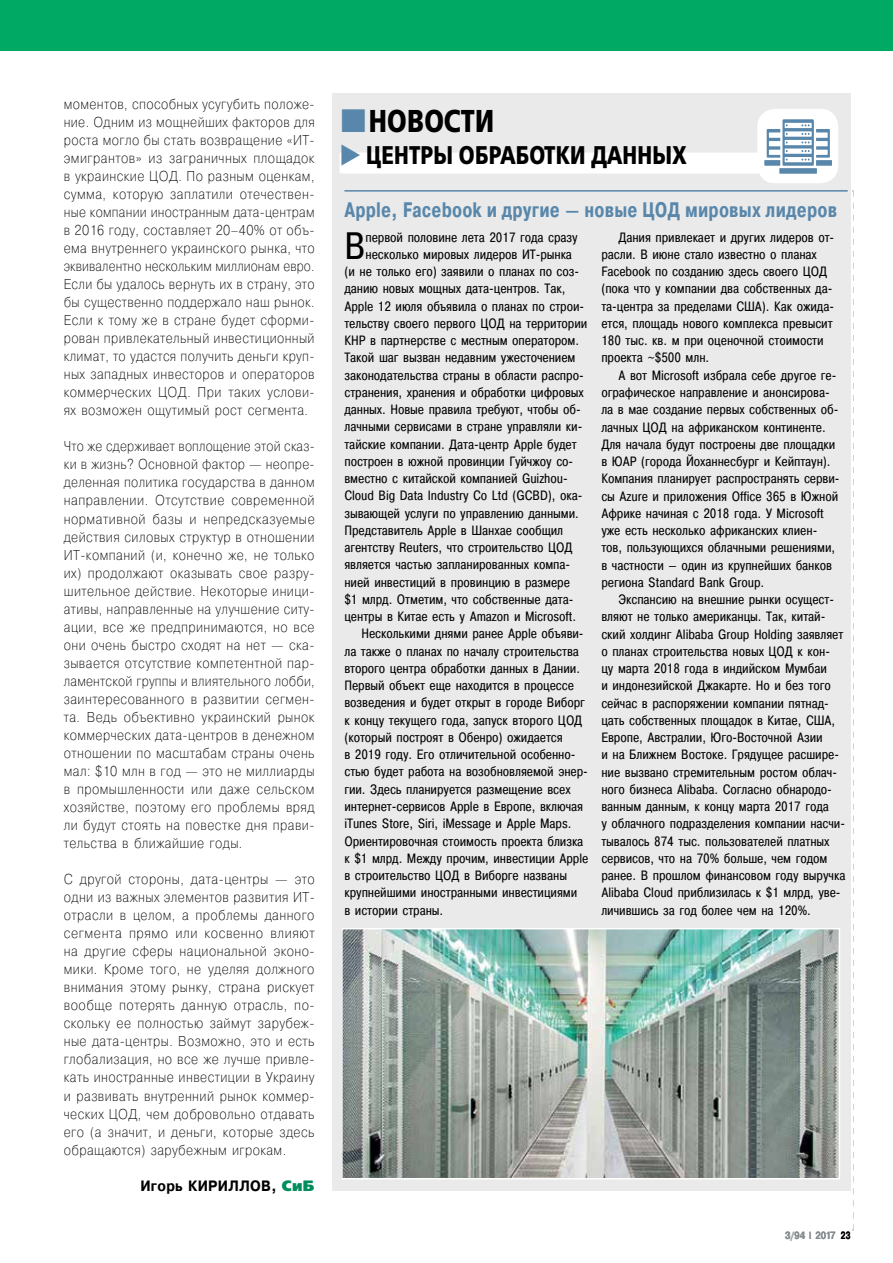
<style>
.page{position:relative;width:893px;height:1263px;background:#fff}
.page>*{position:absolute;margin:0;border:0;box-sizing:border-box;transform-origin:0 0}
.t1{font:38.1px "Pragmatica Cond";color:#000}
.t2{font:700 31.5px "Free Set";letter-spacing:.01em;color:#000;scale:.8 1}
.t3{font:700 25.5px "Free Set";letter-spacing:.01em;color:#000;scale:.8 1}
.t4{font:700 21px "Pragmatica Cond";letter-spacing:.01em;color:#5887ab;scale:.9 1}
.t5{font:700 15px "Pragmatica";color:#000;scale:.9 1}
.t6{font:800 15px "Free Set";color:#008d5c}
.t7{font:200 14.25px/18px "Pragmatica";letter-spacing:.035em;color:#000;text-align:justify;scale:.89 1}
.t8{font:200 14.25px/18px "Pragmatica";letter-spacing:.035em;color:#000;text-align:justify;scale:.87 1}
.t9{font:13.5px/17.2px "Pragmatica Cond";letter-spacing:-.005em;color:#000}
.t10{font:700 10.5px "Pragmatica";color:#868c8f;scale:.8 1}
.s1{font-family:"Pragmatica";font-weight:700;color:#000}
.s2{color:#5887ab}
.s3{font-weight:300}
.s4{color:#000}
</style>
<div class="page">
<div style="left:0;top:0;width:893px;height:51px;background:#00a964"></div>
<div style="left:332px;top:94px;width:518px;height:1097px;background:#eaeaea"></div>
<div style="left:340px;top:153px;width:443px;height:21px;background:#fff"></div>
<div style="left:757px;top:109px;width:81px;height:74px;background:#fff;border-radius:18px"></div>
<svg style="left:764px;top:119px;width:68px;height:55px"></svg>
<hr style="left:344px;top:190px;width:504px;height:2px;background:#5887ab">
<svg style="left:853px;top:190px;width:1px;height:1041px"></svg>
<img style="left:344px;top:931px;width:493px;height:245px">
<div style="left:341px;top:928px;width:499px;height:251px;border:2px solid #fff"></div>
<p class="t7" style="left:64px;top:95px;width:284px">моментов, способных усугубить положе&shy;ние. Одним из мощнейших факторов для роста могло бы стать возвращение «ИТ&shy;эмигрантов» из заграничных площадок в украинские ЦОД. По разным оценкам, сумма, которую заплатили отечествен&shy;ные компании иностранным дата-центрам в 2016 году, составляет 20–40% от объ&shy;ема внутреннего украинского рынка, что эквивалентно нескольким миллионам евро.<br>Если бы удалось вернуть их в страну, это бы существенно поддержало наш рынок.<br>Если к тому же в стране будет сформи&shy;рован привлекательный инвестиционный климат, то удастся получить деньги круп&shy;ных западных инвесторов и операторов коммерческих ЦОД. При таких услови&shy;ях возможен ощутимый рост сегмента.</p>
<p class="t8" style="left:64px;top:437px;width:290px">Что же сдерживает воплощение этой сказ&shy;ки в жизнь? Основной фактор — неопре&shy;деленная политика государства в данном направлении. Отсутствие современной нормативной базы и непредсказуемые действия силовых структур в отношении ИТ-компаний (и, конечно же, не только их) продолжают оказывать свое разру&shy;шительное действие. Некоторые иници&shy;ативы, направленные на улучшение ситу&shy;ации, все же предпринимаются, но все они очень быстро сходят на нет — ска&shy;зывается отсутствие компетентной пар&shy;ламентской группы и влиятельного лобби, заинтересованного в развитии сегмен&shy;та. Ведь объективно украинский рынок коммерческих дата-центров в денежном отношении по масштабам страны очень мал: $10 млн в год — это не миллиарды в промышленности или даже сельском хозяйстве, поэтому его проблемы вряд ли будут стоять на повестке дня прави&shy;тельства в ближайшие годы.</p>
<p class="t7" style="left:64px;top:870px;width:284px">С другой стороны, дата-центры — это одни из важных элементов развития ИТ&shy;отрасли в целом, а проблемы данного сегмента прямо или косвенно влияют на другие сферы национальной эконо&shy;мики. Кроме того, не уделяя должного внимания этому рынку, страна рискует вообще потерять данную отрасль, по&shy;скольку ее полностью займут зарубеж&shy;ные дата-центры. Возможно, это и есть глобализация, но все же лучше привле&shy;кать иностранные инвестиции в Украину и развивать внутренний рынок коммер&shy;ческих ЦОД, чем добровольно отдавать его (а значит, и деньги, которые здесь обращаются) зарубежным игрокам.</p>
<p class="t5" style="left:140px;top:1176px;width:77px">Игорь КИРИЛЛОВ</p>
<p class="t6" style="left:271px;top:1176px;width:45px"><span class="s1">,</span> СиБ</p>
<h2 class="t2" style="left:369px;top:102px;width:158px">новости</h2>
<h3 class="t3" style="left:340px;top:140px;width:432px"><span class="s2">◆</span> Центры обработки данных</h3>
<h3 class="t4" style="left:344px;top:197px;width:549px">Apple, Facebook и другие — новые ЦОД мировых лидеров</h3>
<h1 class="t1" style="left:344px;top:222px;width:23px">В</h1>
<p class="t9" style="left:366px;top:228px;width:214px">первой половине лета 2017 года сразу</p>
<p class="t9" style="left:366px;top:245px;width:208px">несколько мировых лидеров ИТ-рынка</p>
<p class="t9" style="left:344px;top:263px;width:236px">(и не только его) заявили о планах по соз-</p>
<p class="t9" style="left:344px;top:280px;width:222px">данию новых мощных дата-центров. Так,</p>
<p class="t9" style="left:344px;top:297px;width:241px">Apple 12 июля объявила о планах по строи-</p>
<p class="t9" style="left:344px;top:314px;width:244px">тельству своего первого ЦОД на территории</p>
<p class="t9" style="left:344px;top:332px;width:236px">КНР в партнерстве с местным оператором.</p>
<p class="t9" style="left:344px;top:349px;width:233px">Такой шаг вызван недавним ужесточением</p>
<p class="t9" style="left:344px;top:366px;width:241px">законодательства страны в области распро-</p>
<p class="t9" style="left:344px;top:383px;width:241px">странения, хранения и обработки цифровых</p>
<p class="t9" style="left:344px;top:401px;width:238px">данных. Новые правила требуют, чтобы об-</p>
<p class="t9" style="left:344px;top:418px;width:239px">лачными сервисами в стране управляли ки-</p>
<p class="t9" style="left:344px;top:435px;width:234px">тайские компании. Дата-центр Apple будет</p>
<p class="t9" style="left:344px;top:453px;width:230px">построен в южной провинции Гуйчжоу со-</p>
<p class="t9" style="left:344px;top:470px;width:225px">вместно с китайской компанией Guizhou-</p>
<p class="t9" style="left:344px;top:487px;width:240px">Cloud Big Data Industry Co Ltd (GCBD), ока-</p>
<p class="t9" style="left:344px;top:504px;width:236px">зывающей услуги по управлению данными.</p>
<p class="t9" style="left:344px;top:522px;width:220px">Представитель Apple в Шанхае сообщил</p>
<p class="t9" style="left:344px;top:539px;width:230px">агентству Reuters, что строительство ЦОД</p>
<p class="t9" style="left:344px;top:556px;width:227px">является частью запланированных компа-</p>
<p class="t9" style="left:344px;top:573px;width:227px">нией инвестиций в провинцию в размере</p>
<p class="t9" style="left:344px;top:591px;width:230px">$1 млрд. Отметим, что собственные дата-</p>
<p class="t9" style="left:344px;top:608px;width:233px">центры в Китае есть у Amazon и Microsoft.</p>
<p class="t9" style="left:361px;top:625px;width:224px">Несколькими днями ранее Apple объяви-</p>
<p class="t9" style="left:344px;top:642px;width:236px">ла также о планах по началу строительства</p>
<p class="t9" style="left:344px;top:660px;width:237px">второго центра обработки данных в Дании.</p>
<p class="t9" style="left:344px;top:677px;width:231px">Первый объект еще находится в процессе</p>
<p class="t9" style="left:344px;top:694px;width:242px">возведения и будет открыт в городе Виборг</p>
<p class="t9" style="left:344px;top:711px;width:239px">к концу текущего года, запуск второго ЦОД</p>
<p class="t9" style="left:344px;top:729px;width:220px">(который построят в Обенро) ожидается</p>
<p class="t9" style="left:344px;top:746px;width:233px">в 2019 году. Его отличительной особенно-</p>
<p class="t9" style="left:344px;top:763px;width:245px">стью будет работа на возобновляемой энер-</p>
<p class="t9" style="left:344px;top:780px;width:228px">гии. Здесь планируется размещение всех</p>
<p class="t9" style="left:344px;top:798px;width:240px">интернет-сервисов Apple в Европе, включая</p>
<p class="t9" style="left:344px;top:815px;width:228px">iTunes Store, Siri, iMessage и Apple Maps.</p>
<p class="t9" style="left:344px;top:832px;width:240px">Ориентировочная стоимость проекта близка</p>
<p class="t9" style="left:344px;top:849px;width:245px">к $1 млрд. Между прочим, инвестиции Apple</p>
<p class="t9" style="left:344px;top:867px;width:224px">в строительство ЦОД в Виборге названы</p>
<p class="t9" style="left:344px;top:884px;width:234px">крупнейшими иностранными инвестициями</p>
<p class="t9" style="left:344px;top:901px;width:100px">в истории страны.</p>
<p class="t9" style="left:601px;top:228px;width:234px;text-indent:17px">Дания привлекает и других лидеров от&shy;расли. В июне стало известно о планах Facebook по созданию здесь своего ЦОД (пока что у компании два собственных да&shy;та-центра за пределами США). Как ожида&shy;ется, площадь нового комплекса превысит 180 тыс. кв. м при оценочной стоимости проекта ~$500 млн.</p>
<p class="t9" style="left:601px;top:366px;width:240px;text-indent:17px">А вот Microsoft избрала себе другое ге&shy;ографическое направление и анонсирова&shy;ла в мае создание первых собственных об&shy;лачных ЦОД на африканском континенте.<br>Для начала будут построены две площадки в ЮАР (города Йоханнесбург и Кейптаун).<br>Компания планирует распространять серви&shy;сы Azure и приложения Office 365 в Южной Африке начиная с 2018 года. У Microsoft уже есть несколько африканских клиен&shy;тов, пользующихся облачными решениями, в частности — один из крупнейших банков региона Standard Bank Group.</p>
<p class="t9" style="left:601px;top:591px;width:246px;text-indent:17px">Экспансию на внешние рынки осущест&shy;вляют не только американцы. Так, китай&shy;ский холдинг Alibaba Group Holding заявляет о планах строительства новых ЦОД к кон&shy;цу марта 2018 года в индийском Мумбаи<br>и индонезийской Джакарте. Но и без того сейчас в распоряжении компании пятнад&shy;цать собственных площадок в Китае, США, Европе, Австралии, Юго-Восточной Азии<br>и на Ближнем Востоке. Грядущее расшире&shy;ние вызвано стремительным ростом облач&shy;ного бизнеса Alibaba. Согласно обнародо&shy;ванным данным, к концу марта 2017 года<br>у облачного подразделения компании насчи&shy;тывалось 874 тыс. пользователей платных сервисов, что на 70% больше, чем годом ранее. В прошлом финансовом году выручка Alibaba Cloud приблизилась к $1 млрд, уве&shy;личившись за год более чем на 120%.</p>
<p class="t10" style="left:785px;top:1228px;width:83px">3/94 <span class="s3">I</span> 2017 <span class="s4">23</span></p>
</div>
